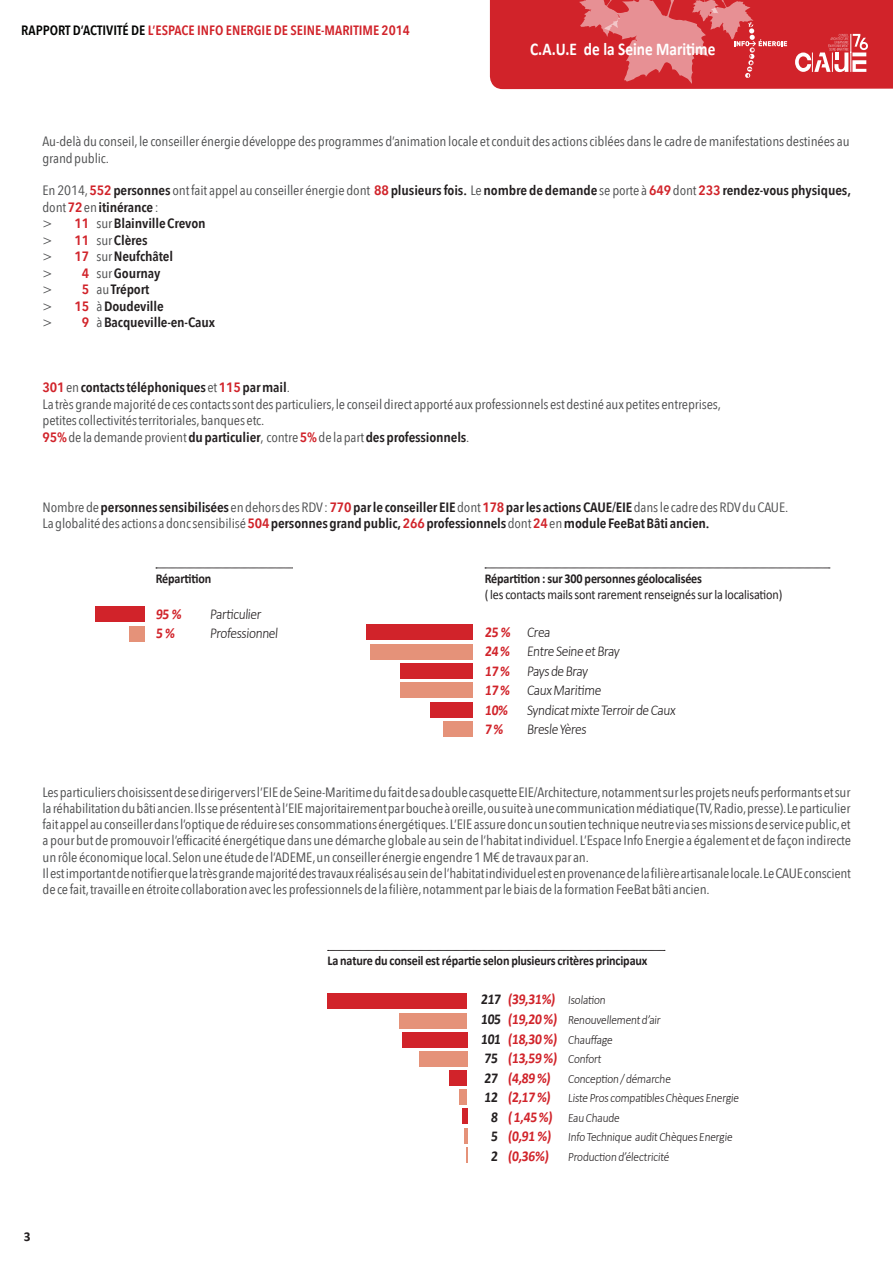
<style>
.page{position:relative;width:893px;height:1263px;background:#fff}
.page>*{position:absolute;margin:0;border:0;box-sizing:border-box;transform-origin:0 0}
.t1{font:700 18px "Calibri";color:#fff;scale:.85 1}
.t2{font:300 15px/19.5px "Calibri";color:#231f20;scale:.9 1}
.t3{font:700 15px "Calibri";color:#d1232a;scale:.9 1}
.t4{font:13.5px/16.2px "Avenir Next Condensed";letter-spacing:-.01em;color:#4b4c4d;scale:1.1 1}
.t5{font:600 13.5px/16.5px "Avenir Next Condensed";letter-spacing:-.01em;color:#231f20;scale:1.1 1}
.t6{font:700 13.5px "Calibri";letter-spacing:-.015em;color:#231f20;scale:.9 1}
.t7{font:600 13.5px "Avenir Next Condensed";color:#d1232a;scale:1.05 1}
.t8{font:13.5px "Calibri";letter-spacing:-.015em;color:#231f20;scale:.9 1}
.t9{font:700 13.5px "Calibri";letter-spacing:-.015em;color:#231f20}
.t10{font:300 12.75px/19.5px "Calibri";color:#231f20;scale:.9 1}
.s1{color:#040503}
.s2{font-weight:400;color:#4b4c4d}
.s3{color:#d1232a}
.s4{font-weight:600;color:#d1232a}
.s5{font-weight:600;color:#231f20}
.s6{font-weight:700;color:#d1232a}
.s7{font-weight:700;font-size:15px}
.s8{font-weight:700;font-size:15px;color:#d1232a}
.s9{color:#231f20}
.s10{font-weight:300;font-size:12.75px;color:#231f20}
</style>
<div class="page">
<svg style="left:490px;top:0;width:403px;height:89px;background:#d63e45"></svg>
<svg style="left:156px;top:568px;width:137px;height:1px"></svg>
<div style="left:96px;top:606px;width:49px;height:16px;background:#d1232a"></div>
<div style="left:130px;top:626px;width:15px;height:16px;background:#e59279"></div>
<div style="left:366px;top:624px;width:106px;height:16px;background:#d1232a"></div>
<div style="left:370px;top:644px;width:102px;height:15px;background:#e59279"></div>
<div style="left:400px;top:663px;width:72px;height:16px;background:#d1232a"></div>
<div style="left:400px;top:683px;width:72px;height:15px;background:#e59279"></div>
<div style="left:430px;top:702px;width:42px;height:15px;background:#d1232a"></div>
<div style="left:443px;top:721px;width:29px;height:16px;background:#e59279"></div>
<svg style="left:485px;top:568px;width:345px;height:1px"></svg>
<div style="left:327px;top:993px;width:140px;height:16px;background:#d1232a"></div>
<div style="left:400px;top:1013px;width:67px;height:15px;background:#e59279"></div>
<div style="left:402px;top:1032px;width:65px;height:15px;background:#d1232a"></div>
<div style="left:419px;top:1051px;width:48px;height:16px;background:#e59279"></div>
<div style="left:450px;top:1070px;width:17px;height:16px;background:#d1232a"></div>
<div style="left:459px;top:1089px;width:8px;height:16px;background:#e59279"></div>
<div style="left:462px;top:1108px;width:5px;height:16px;background:#d1232a"></div>
<hr style="left:464px;top:1128px;width:3px;height:15px;background:#e59279">
<svg style="left:466px;top:1147px;width:1px;height:15px"></svg>
<svg style="left:328px;top:950px;width:337px;height:1px"></svg>
<p class="t7" style="left:21px;top:18px;width:372px"><span class="s1">Rapport d’activité de</span> l’Espace Info Energie de Seine-Maritime 2014</p>
<h1 class="t1" style="left:530px;top:37px;width:220px">C.A.U.E de la Seine Maritime</h1>
<p class="t4" style="left:43px;top:133px;width:735px">Au-delà du conseil, le conseiller énergie développe des programmes d’animation locale et conduit des actions ciblées dans le cadre de manifestations destinées au grand public.</p>
<p class="t5" style="left:43px;top:182px;width:736px"><span class="s2">En 2014,</span> <span class="s3">552</span>personnes <span class="s2">ont fait appel au conseiller énergie dont</span> <span class="s3">88</span> plusieurs fois. <span class="s2">Le</span> nombre de demande <span class="s2">se porte à</span> <span class="s3">649</span> <span class="s2">dont</span> <span class="s3">233</span>rendez-vous physiques, <span class="s2">dont</span> <span class="s3">72</span> <span class="s2">en</span> itinérance <span class="s2">:<br>&gt;</span> <span class="s3">11</span> <span class="s2">sur</span> Blainville Crevon<br><span class="s2">&gt;</span> <span class="s3">11</span> <span class="s2">sur</span> Clères<br><span class="s2">&gt;</span> <span class="s3">17</span> <span class="s2">sur</span> Neufchâtel<br><span class="s2">&gt;</span> <span class="s3">4</span> <span class="s2">sur</span> Gournay<br><span class="s2">&gt;</span> <span class="s3">5</span> <span class="s2">au</span> Tréport<br><span class="s2">&gt;</span> <span class="s3">15</span> <span class="s2">à</span> Doudeville<br><span class="s2">&gt;</span> <span class="s3">9</span> <span class="s2">à</span> Bacqueville-en-Caux</p>
<p class="t4" style="left:43px;top:379px;width:618px"><span class="s4">301</span> en <span class="s5">contacts téléphoniques</span> et <span class="s4">115</span> <span class="s5">par mail</span>.<br>La très grande majorité de ces contacts sont des particuliers, le conseil direct apporté aux professionnels est destiné aux petites entreprises, petites collectivités territoriales, banques etc.<br><span class="s4">95%</span> de la demande provient <span class="s5">du particulier</span>, contre <span class="s4">5%</span> de la part <span class="s5">des professionnels</span>.</p>
<p class="t5" style="left:43px;top:498px;width:657px"><span class="s2">Nombre de</span> personnes sensibilisées <span class="s2">en dehors des RDV :</span> <span class="s3">770</span>par le conseiller EIE <span class="s2">dont</span> <span class="s3">178</span> par les actions CAUE/EIE <span class="s2">dans le cadre des RDV du CAUE</span></p>
<p class="t4" style="left:785px;top:498px;width:4px">.</p>
<p class="t5" style="left:43px;top:515px;width:608px"><span class="s2">La globalité des actions a donc sensibilisé</span> <span class="s3">504</span>personnes grand public,<span class="s3">266</span> professionnels <span class="s2">dont</span> <span class="s3">24</span> <span class="s2">en</span> module FeeBat Bâti ancien.</p>
<p class="t6" style="left:156px;top:570px;width:63px">Répartition</p>
<p class="t3" style="left:156px;top:604px;width:32px">95 %</p>
<p class="t2" style="left:210px;top:603px;width:60px">Particulier</p>
<p class="t3" style="left:156px;top:624px;width:24px">5 %</p>
<p class="t2" style="left:210px;top:623px;width:79px">Professionnel</p>
<p class="t6" style="left:485px;top:570px;width:243px">Répartition : sur 300 personnes géolocalisées</p>
<p class="t8" style="left:485px;top:586px;width:332px">( les contacts mails sont rarement renseignés sur la localisation)</p>
<p class="t2" style="left:485px;top:621px;width:215px"><span class="s6">25 %</span> Crea<br><span class="s6">24 %</span> Entre Seine et Bray<br><span class="s6">17 %</span> Pays de Bray<br><span class="s6">17 %</span> Caux Maritime<br><span class="s6">10%</span> Syndicat mixte Terroir de Caux<br><span class="s6">7 %</span></p>
<p class="t2" style="left:527px;top:719px;width:70px">Bresle Yères</p>
<p class="t4" style="left:43px;top:783px;width:736px">Les particuliers choisissent de se diriger vers l’EIE de Seine-Maritime du fait de sa double casquette EIE/Architecture, notamment sur les projets neufs performants et sur la réhabilitation du bâti ancien. Ils se présentent à l’EIE majoritairement par bouche à oreille, ou suite à une communication médiatique (TV, Radio, presse). Le particulier fait appel au conseiller dans l’optique de réduire ses consommations énergétiques. L’EIE assure donc un soutien technique neutre via ses missions de service public, et a pour but de promouvoir l’efficacité énergétique dans une démarche globale au sein de l’habitat individuel. L’Espace Info Energie a également et de façon indirecte un rôle économique local. Selon une étude de l’ADEME, un conseiller énergie engendre 1 M€ de travaux par an.<br>Il est important de notifier que la très grande majorité des travaux réalisés au sein de l’habitat individuel est en provenance de la filière artisanale locale. Le CAUE conscient de ce fait, travaille en étroite collaboration avec les professionnels de la filière, notamment par le biais de la formation FeeBat bâti ancien.</p>
<p class="t6" style="left:327px;top:952px;width:357px">La nature du conseil est répartie selon plusieurs critères principaux</p>
<p class="t9" style="left:24px;top:1228px;width:8px">3</p>
<p class="t10" style="left:481px;top:990px;width:203px"><span class="s7">217</span> <span class="s8">(39,31%)</span> Isolation<br><span class="s7">105</span> <span class="s8">(19,20 %)</span> Renouvellement d’air<br><span class="s7">101</span> <span class="s8">(18,30 %)</span> Chauffage</p>
<p class="t3" style="left:484px;top:1048px;width:133px"><span class="s9">75</span> (13,59 %) <span class="s10">Confort</span></p>
<p class="t10" style="left:484px;top:1068px;width:210px"><span class="s7">27</span> <span class="s8">(4,89 %)</span> Conception / démarche</p>
<p class="t10" style="left:484px;top:1087px;width:286px"><span class="s7">12</span> <span class="s8">(2,17 %)</span> Liste Pros compatibles Chèques Energie</p>
<p class="t10" style="left:491px;top:1107px;width:146px"><span class="s7">8</span> <span class="s8">( 1,45 %)</span> Eau Chaude</p>
<p class="t10" style="left:491px;top:1126px;width:271px"><span class="s7">5</span> <span class="s8">(0,91 %)</span> Info Technique audit Chèques Energie</p>
<p class="t10" style="left:491px;top:1146px;width:201px"><span class="s7">2</span> <span class="s8">(0,36%)</span> Production d’électricité</p>
</div>
